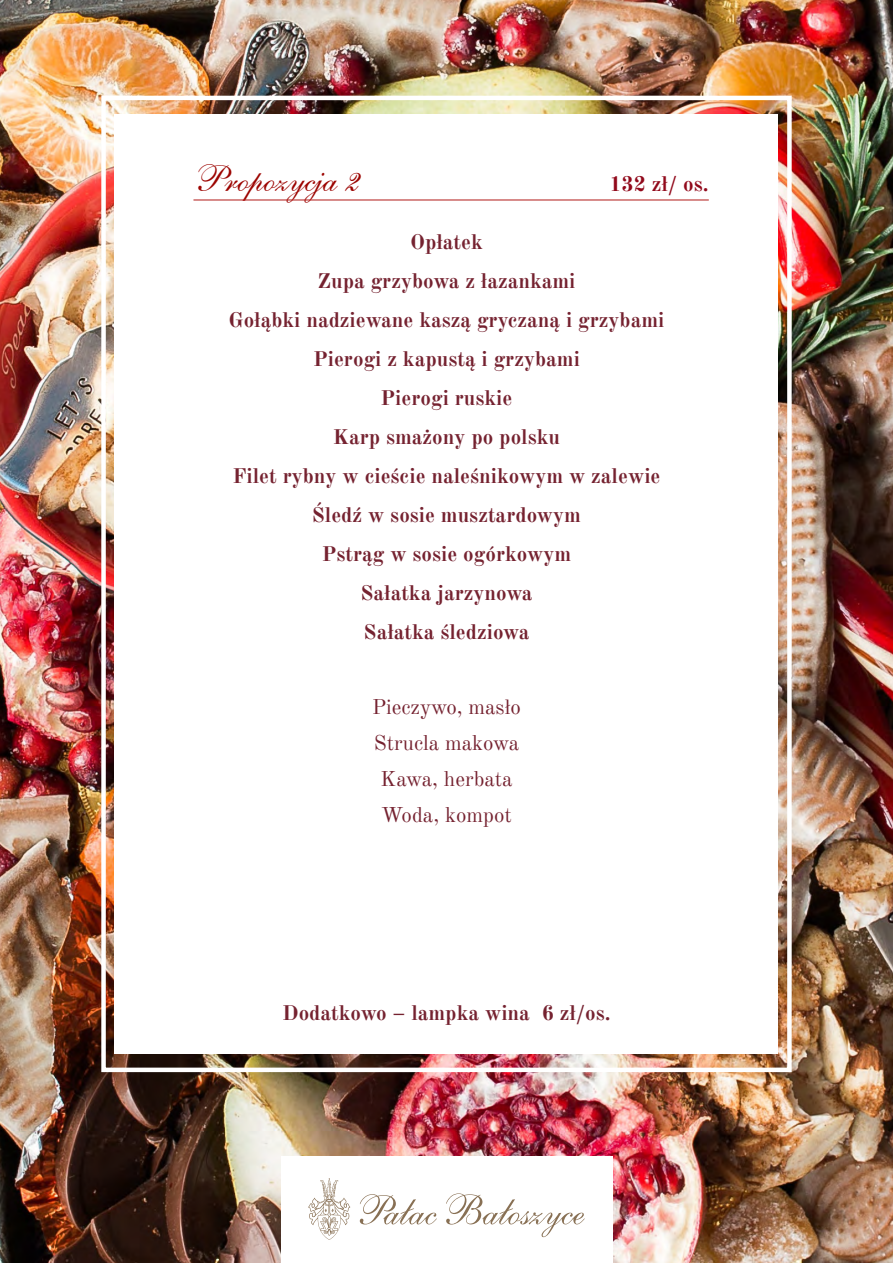
<style>
.page{position:relative;width:893px;height:1263px;background:#fff}
.page>*{position:absolute;margin:0;border:0;box-sizing:border-box;transform-origin:0 0}
.t1{font:37.5px "Shelley Allegro BT";color:#9c0400}
.t2{font:700 21px/39px "Old Standard TT";color:#752230;text-align:center}
.t3{font:21px/36px "Old Standard TT";color:#752230;text-align:center}
.t4{font:700 21px "Old Standard TT";color:#91091b}
</style>
<div class="page">
<img style="left:0;top:0;width:893px;height:1263px">
<div style="left:115px;top:114px;width:663px;height:940px;background:#fff"></div>
<div style="left:101px;top:96px;width:691px;height:976px;border:4px solid #fff"></div>
<div style="left:281px;top:1157px;width:331px;height:106px;background:#fff"></div>
<svg style="left:360px;top:1194px;width:77px;height:30px"></svg>
<svg style="left:446px;top:1193px;width:139px;height:44px"></svg>
<svg style="left:308px;top:1178px;width:42px;height:62px"></svg>
<hr style="left:193px;top:199px;width:516px;height:1px;background:#b21917">
<h1 class="t1" style="left:193px;top:156px;width:169px">Propozycja 2</h1>
<p class="t4" style="left:609px;top:168px;width:101px">132 zł/ os.</p>
<p class="t2" style="left:229px;top:221px;width:437px">Opłatek<br>Zupa grzybowa z łazankami<br>Gołąbki nadziewane kaszą gryczaną i grzybami<br>Pierogi z kapustą i grzybami<br>Pierogi ruskie<br>Karp smażony po polsku<br>Filet rybny w cieście naleśnikowym w zalewie<br>Śledź w sosie musztardowym<br>Pstrąg w sosie ogórkowym<br>Sałatka jarzynowa<br>Sałatka śledziowa</p>
<p class="t3" style="left:372px;top:687px;width:150px">Pieczywo, masło<br>Strucla makowa<br>Kawa, herbata<br>Woda, kompot</p>
<p class="t2" style="left:282px;top:991px;width:330px">Dodatkowo – lampka wina 6 zł/os.</p>
</div>
